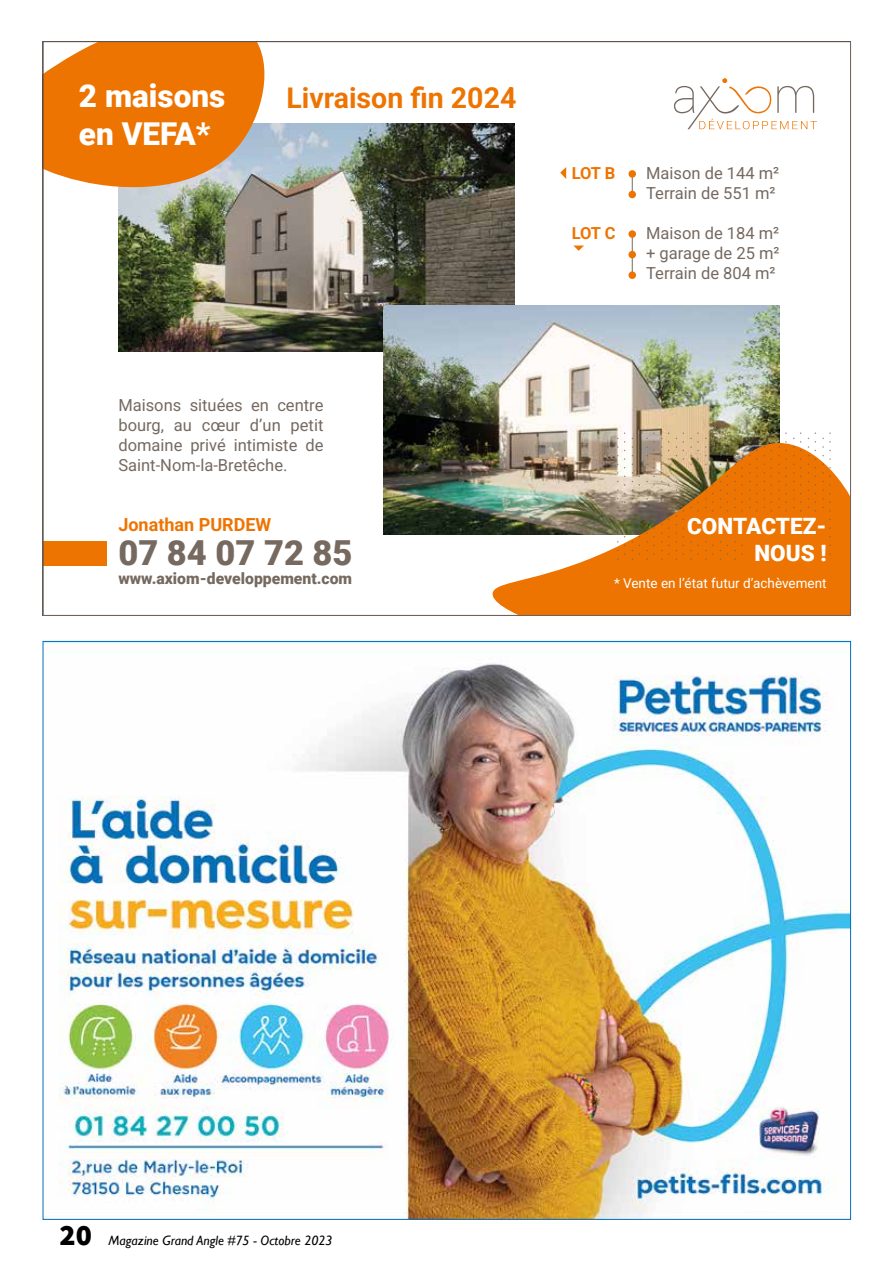
<style>
.page{position:relative;width:893px;height:1263px;background:#fff}
.page>*{position:absolute;margin:0;border:0;box-sizing:border-box;transform-origin:0 0}
.t1{font:900 34.5px "Roboto";color:#756960}
.t2{font:900 31.5px/37.8px "Roboto";color:#fff}
.t3{font:900 30px "Source Sans Pro";color:#000}
.t4{font:700 28.5px "Roboto";color:#ee7402}
.t5{font:900 22.5px/27px "Roboto";color:#fff;text-align:right}
.t6{font:700 18px "Roboto";color:#ee7402}
.t7{font:16.5px/19.8px "Roboto";color:#756960;text-align:justify}
.t8{font:700 16.5px "Roboto";letter-spacing:-.03em;color:#ee7402}
.t9{font:900 15.75px "Roboto";color:#756960}
.t10{font:italic 13.5px "Gill Sans";color:#000}
.t11{font:13.5px "Roboto";color:#fff}
</style>
<div class="page">
<svg style="left:674px;top:78px;width:143px;height:51px"></svg>
<img style="left:118px;top:123px;width:396px;height:229px">
<img style="left:383px;top:305px;width:396px;height:229px">
<img style="left:487px;top:442px;width:361px;height:171px">
<svg style="left:45px;top:44px;width:230px;height:177px;background:#e19041"></svg>
<div style="left:43px;top:541px;width:64px;height:24px;background:#ee7402"></div>
<svg style="left:560px;top:167px;width:6px;height:12px"></svg>
<svg style="left:574px;top:246px;width:10px;height:5px"></svg>
<svg style="left:632px;top:178px;width:1px;height:13px"></svg>
<hr style="left:632px;top:235px;width:1px;height:38px;background:#756960">
<div style="left:628px;top:170px;width:8px;height:8px;background:#ee7402;border-radius:50%"></div>
<div style="left:628px;top:230px;width:8px;height:8px;background:#ee7402;border-radius:50%"></div>
<div style="left:628px;top:191px;width:8px;height:7px;background:#ee7402;border-radius:50%"></div>
<div style="left:628px;top:251px;width:8px;height:7px;background:#ee7402;border-radius:50%"></div>
<div style="left:628px;top:271px;width:8px;height:8px;background:#ee7402;border-radius:50%"></div>
<svg style="left:646px;top:432px;width:9px;height:128px"></svg>
<svg style="left:683px;top:432px;width:148px;height:132px;background:#da7d20"></svg>
<img style="left:45px;top:643px;width:804px;height:574px">
<h2 class="t2" style="left:79px;top:76px;width:148px">2 maisons en VEFA*</h2>
<h3 class="t4" style="left:286px;top:78px;width:231px">Livraison fin 2024</h3>
<p class="t7" style="left:118px;top:395px;width:207px">Maisons situées en centre bourg, au cœur d’un petit domaine privé intimiste de Saint-Nom-la-Bretêche.</p>
<p class="t6" style="left:118px;top:512px;width:154px">Jonathan PURDEW</p>
<h1 class="t1" style="left:118px;top:529px;width:236px">07 84 07 72 85</h1>
<p class="t9" style="left:118px;top:567px;width:235px">www.axiom-developpement.com</p>
<p class="t8" style="left:572px;top:161px;width:45px">LOT B</p>
<p class="t8" style="left:572px;top:221px;width:45px">LOT C</p>
<p class="t7" style="left:646px;top:162px;width:135px">Maison de 144 m²<br>Terrain de 551 m²</p>
<p class="t7" style="left:646px;top:223px;width:135px">Maison de 184 m² + garage de 25 m²<br>Terrain de 804 m²</p>
<h3 class="t5" style="left:687px;top:512px;width:141px">CONTACTEZ-<br>NOUS !</h3>
<p class="t11" style="left:614px;top:574px;width:214px">* Vente en l’état futur d’achèvement</p>
<h3 class="t3" style="left:60px;top:1216px;width:34px">20</h3>
<p class="t10" style="left:108px;top:1233px;width:226px">Magazine Grand Angle #75 - Octobre 2023</p>
</div>
